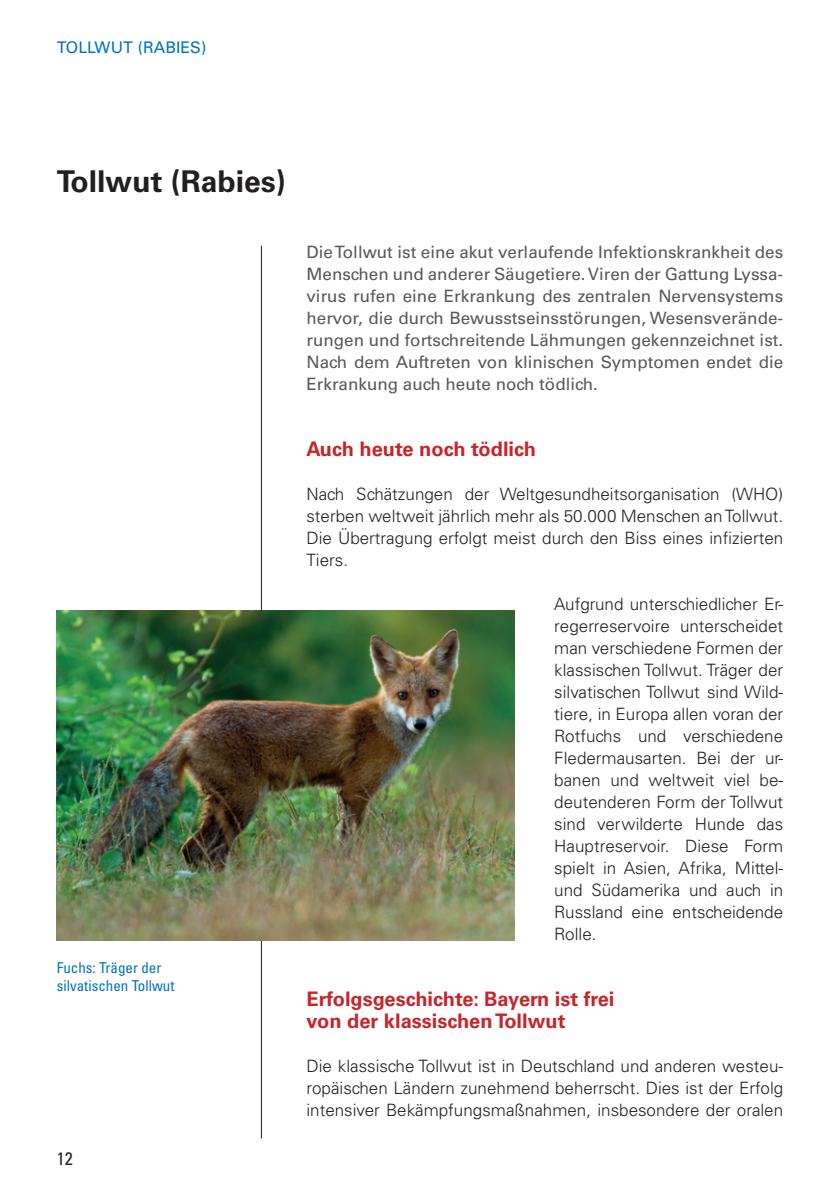
<style>
.page{position:relative;width:840px;height:1191px;background:#fff}
.page>*{position:absolute;margin:0;border:0;box-sizing:border-box;transform-origin:0 0}
._02_Head_1{font:700 30px "Univers LT Std";color:#231f20}
._10_Zwischenhead_Rot{font:700 20px/22px "Univers LT Std";color:#c8242b}
.t1{font:condensed 18px "Univers LT Std";color:#231f20}
._06_Grundtext_100_Sc{font:300 17px/22px "Univers LT Std";color:#231f20;text-align:justify}
._04_Einführung{font:17px/22px "Univers LT Std";color:#57585a;text-align:justify}
.t2{font:16px "Univers LT Std";color:#0072bc}
._07_Bildunterschrift{font:condensed 15px/18px "Univers LT Std";color:#0072bc}
</style>
<div class="page">
<hr style="left:261px;top:246px;width:1px;height:892px;background:#231f20">
<img style="left:57px;top:610px;width:457px;height:330px">
<p class="t2" style="left:57px;top:38px;width:118px">Tollwut (Rabies</p>
<p class="t2" style="left:201px;top:38px;width:7px">)</p>
<h1 class="_02_Head_1" style="left:57px;top:164px;width:230px">Tollwut (Rabies)</h1>
<p class="_07_Bildunterschrift" style="left:57px;top:958px;width:119px">Fuchs: Träger der silvatischen Tollwut</p>
<p class="t1" style="left:57px;top:1147px;width:18px">12</p>
<p class="_04_Einführung" style="left:306px;top:241px;width:478px">Die Tollwut ist eine akut verlaufende Infektionskrankheit des Menschen und anderer Säugetiere. Viren der Gattung Lyssa&shy;virus rufen eine Erkrankung des zentralen Nervensystems hervor, die durch Bewusstseinsstörungen, Wesensverände&shy;rungen und fortschreitende Lähmungen gekennzeichnet ist.<br>Nach dem Auftreten von klinischen Symptomen endet die Erkrankung auch heute noch tödlich.</p>
<h2 class="_10_Zwischenhead_Rot" style="left:306px;top:438px;width:231px">Auch heute noch tödlich</h2>
<p class="_06_Grundtext_100_Sc" style="left:306px;top:483px;width:478px">Nach Schätzungen der Weltgesundheitsorganisation (WHO) sterben weltweit jährlich mehr als 50.000 Menschen an Tollwut.<br>Die Übertragung erfolgt meist durch den Biss eines infizierten Tiers.</p>
<p class="_06_Grundtext_100_Sc" style="left:554px;top:593px;width:230px">Aufgrund unterschiedlicher Er&shy;regerreservoire unterscheidet man verschiedene Formen der klassischen Tollwut. Träger der silvatischen Tollwut sind Wild&shy;tiere, in Europa allen voran der Rotfuchs und verschiedene Fledermausarten. Bei der ur&shy;banen und weltweit viel be&shy;deutenderen Form der Tollwut sind verwilderte Hunde das Hauptreservoir. Diese Form spielt in Asien, Afrika, Mittel&shy;und Südamerika und auch in Russland eine entscheidende Rolle.</p>
<h2 class="_10_Zwischenhead_Rot" style="left:306px;top:988px;width:309px">Erfolgsgeschichte: Bayern ist frei von der klassischen Tollwut</h2>
<p class="_06_Grundtext_100_Sc" style="left:306px;top:1055px;width:478px">Die klassische Tollwut ist in Deutschland und anderen westeu&shy;ropäischen Ländern zunehmend beherrscht. Dies ist der Erfolg intensiver Bekämpfungsmaßnahmen, insbesondere der oralen</p>
</div>
